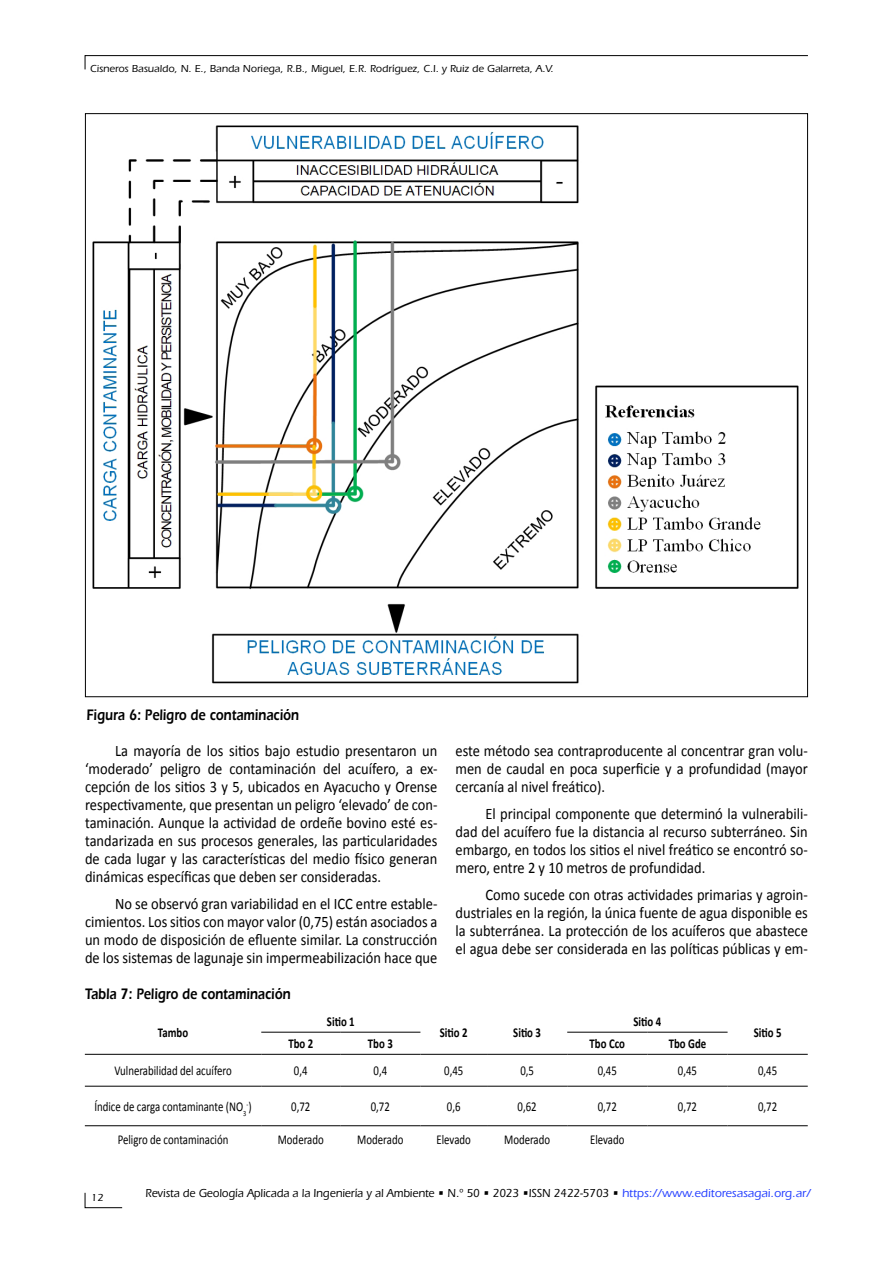
<style>
.page{position:relative;width:893px;height:1263px;background:#fff}
.page>*{position:absolute;margin:0;border:0;box-sizing:border-box;transform-origin:0 0}
.t1{font:16.05px/18px "Calibri";color:#000;text-align:justify;scale:.9 1}
.t2{font:600 15.75px "ITC Eras Std";color:#000;scale:.8 1}
.t3{font:13.5px "Calibri";color:#000;scale:.8 1}
.t4{font:700 13.5px "Calibri";color:#000;scale:.8 1}
.t5{font:500 12px "ITC Eras Std";color:#000;scale:.93 1}
.t6{font:500 10.5px "ITC Eras Std";color:#000}
.t7{font:7.8px "Calibri";color:#000;scale:.8 1}
.s1{font-size:13.5px}
.s2{color:#2540ff}
</style>
<div class="page">
<svg style="left:85px;top:55px;width:723px;height:15px"></svg>
<svg style="left:85px;top:1192px;width:38px;height:16px"></svg>
<hr style="left:261px;top:1032px;width:79px;height:1px;background:#000">
<hr style="left:340px;top:1032px;width:80px;height:1px;background:#000">
<hr style="left:567px;top:1032px;width:80px;height:1px;background:#000">
<hr style="left:647px;top:1032px;width:81px;height:1px;background:#000">
<hr style="left:85px;top:1054px;width:176px;height:1px;background:#000">
<hr style="left:261px;top:1054px;width:79px;height:1px;background:#000">
<hr style="left:340px;top:1054px;width:80px;height:1px;background:#000">
<hr style="left:420px;top:1054px;width:67px;height:1px;background:#000">
<hr style="left:487px;top:1054px;width:80px;height:1px;background:#000">
<hr style="left:567px;top:1054px;width:80px;height:1px;background:#000">
<hr style="left:647px;top:1054px;width:81px;height:1px;background:#000">
<hr style="left:728px;top:1054px;width:80px;height:1px;background:#000">
<hr style="left:85px;top:1086px;width:176px;height:1px;background:#000">
<hr style="left:261px;top:1086px;width:79px;height:1px;background:#000">
<hr style="left:340px;top:1086px;width:80px;height:1px;background:#000">
<hr style="left:420px;top:1086px;width:67px;height:1px;background:#000">
<hr style="left:487px;top:1086px;width:80px;height:1px;background:#000">
<hr style="left:567px;top:1086px;width:80px;height:1px;background:#000">
<hr style="left:647px;top:1086px;width:81px;height:1px;background:#000">
<hr style="left:728px;top:1086px;width:80px;height:1px;background:#000">
<hr style="left:85px;top:1125px;width:176px;height:1px;background:#000">
<hr style="left:261px;top:1125px;width:79px;height:1px;background:#000">
<hr style="left:340px;top:1125px;width:80px;height:1px;background:#000">
<hr style="left:420px;top:1125px;width:67px;height:1px;background:#000">
<hr style="left:487px;top:1125px;width:80px;height:1px;background:#000">
<hr style="left:567px;top:1125px;width:80px;height:1px;background:#000">
<hr style="left:647px;top:1125px;width:81px;height:1px;background:#000">
<hr style="left:728px;top:1125px;width:80px;height:1px;background:#000">
<img style="left:93px;top:126px;width:706px;height:558px">
<p class="t6" style="left:90px;top:63px;width:465px">Cisneros Basualdo, N. E., Banda Noriega, R.B., Miguel, E.R. Rodríguez, C.I. y Ruiz de Galarreta, A.V.</p>
<p class="t2" style="left:86px;top:706px;width:267px">Figura 6: Peligro de contaminación</p>
<p class="t1" style="left:85px;top:741px;width:393px;text-indent:30px">La mayoría de los sitios bajo estudio presentaron un ‘moderado’ peligro de contaminación del acuífero, a ex&shy;cepción de los sitios 3 y 5, ubicados en Ayacucho y Orense respectivamente, que presentan un peligro ‘elevado’ de con&shy;taminación. Aunque la actividad de ordeñe bovino esté es&shy;tandarizada en sus procesos generales, las particularidades de cada lugar y las características del medio físico generan dinámicas específicas que deben ser consideradas.</p>
<p class="t1" style="left:85px;top:894px;width:393px;text-indent:30px">No se observó gran variabilidad en el ICC entre estable&shy;cimientos. Los sitios con mayor valor (0,75) están asociados a un modo de disposición de efluente similar. La construcción de los sistemas de lagunaje sin impermeabilización hace que</p>
<p class="t2" style="left:85px;top:985px;width:258px">Tabla 7: Peligro de contaminación</p>
<p class="t1" style="left:455px;top:741px;width:393px">este método sea contraproducente al concentrar gran volu&shy;men de caudal en poca superficie y a profundidad (mayor cercanía al nivel freático).</p>
<p class="t1" style="left:455px;top:804px;width:393px;text-indent:30px">El principal componente que determinó la vulnerabili&shy;dad del acuífero fue la distancia al recurso subterráneo. Sin embargo, en todos los sitios el nivel freático se encontró so&shy;mero, entre 2 y 10 metros de profundidad.</p>
<p class="t1" style="left:455px;top:885px;width:393px;text-indent:30px">Como sucede con otras actividades primarias y agroin&shy;dustriales en la región, la única fuente de agua disponible es la subterránea. La protección de los acuíferos que abastece el agua debe ser considerada en las políticas públicas y em-</p>
<p class="t4" style="left:158px;top:1023px;width:39px">Tambo</p>
<p class="t4" style="left:327px;top:1012px;width:36px">Sitio 1</p>
<p class="t4" style="left:633px;top:1012px;width:36px">Sitio 4</p>
<p class="t4" style="left:440px;top:1023px;width:36px">Sitio 2</p>
<p class="t4" style="left:513px;top:1023px;width:36px">Sitio 3</p>
<p class="t4" style="left:288px;top:1034px;width:33px">Tbo 2</p>
<p class="t4" style="left:368px;top:1034px;width:33px">Tbo 3</p>
<p class="t4" style="left:590px;top:1034px;width:46px">Tbo Cco</p>
<p class="t4" style="left:669px;top:1034px;width:48px">Tbo Gde</p>
<p class="t4" style="left:754px;top:1023px;width:36px">Sitio 5</p>
<p class="t3" style="left:114px;top:1061px;width:148px">Vulnerabilidad del acuífero</p>
<p class="t3" style="left:294px;top:1061px;width:19px">0,4</p>
<p class="t3" style="left:374px;top:1061px;width:19px">0,4</p>
<p class="t3" style="left:444px;top:1061px;width:25px">0,45</p>
<p class="t3" style="left:520px;top:1061px;width:19px">0,5</p>
<p class="t3" style="left:598px;top:1061px;width:25px">0,45</p>
<p class="t3" style="left:678px;top:1061px;width:25px">0,45</p>
<p class="t3" style="left:758px;top:1061px;width:25px">0,45</p>
<p class="t3" style="left:94px;top:1097px;width:192px">Índice de carga contaminante (NO<sub>3</sub></p>
<p class="t7" style="left:246px;top:1098px;width:8px">-<span class="s1">)</span></p>
<p class="t3" style="left:291px;top:1097px;width:25px">0,72</p>
<p class="t3" style="left:371px;top:1097px;width:25px">0,72</p>
<p class="t3" style="left:447px;top:1097px;width:19px">0,6</p>
<p class="t3" style="left:518px;top:1097px;width:25px">0,62</p>
<p class="t3" style="left:598px;top:1097px;width:25px">0,72</p>
<p class="t3" style="left:678px;top:1097px;width:25px">0,72</p>
<p class="t3" style="left:758px;top:1097px;width:25px">0,72</p>
<p class="t3" style="left:118px;top:1130px;width:140px">Peligro de contaminación</p>
<p class="t3" style="left:278px;top:1130px;width:59px">Moderado</p>
<p class="t3" style="left:357px;top:1130px;width:59px">Moderado</p>
<p class="t3" style="left:437px;top:1130px;width:44px">Elevado</p>
<p class="t3" style="left:504px;top:1130px;width:59px">Moderado</p>
<p class="t3" style="left:590px;top:1130px;width:44px">Elevado</p>
<p class="t6" style="left:91px;top:1191px;width:14px">12</p>
<p class="t5" style="left:145px;top:1186px;width:717px">Revista de Geología Aplicada a la Ingeniería y al Ambiente • N.º 50 • 2023 •ISSN 2422-5703 • <span class="s2">https://www.editoresasagai.org.ar/</span></p>
</div>
